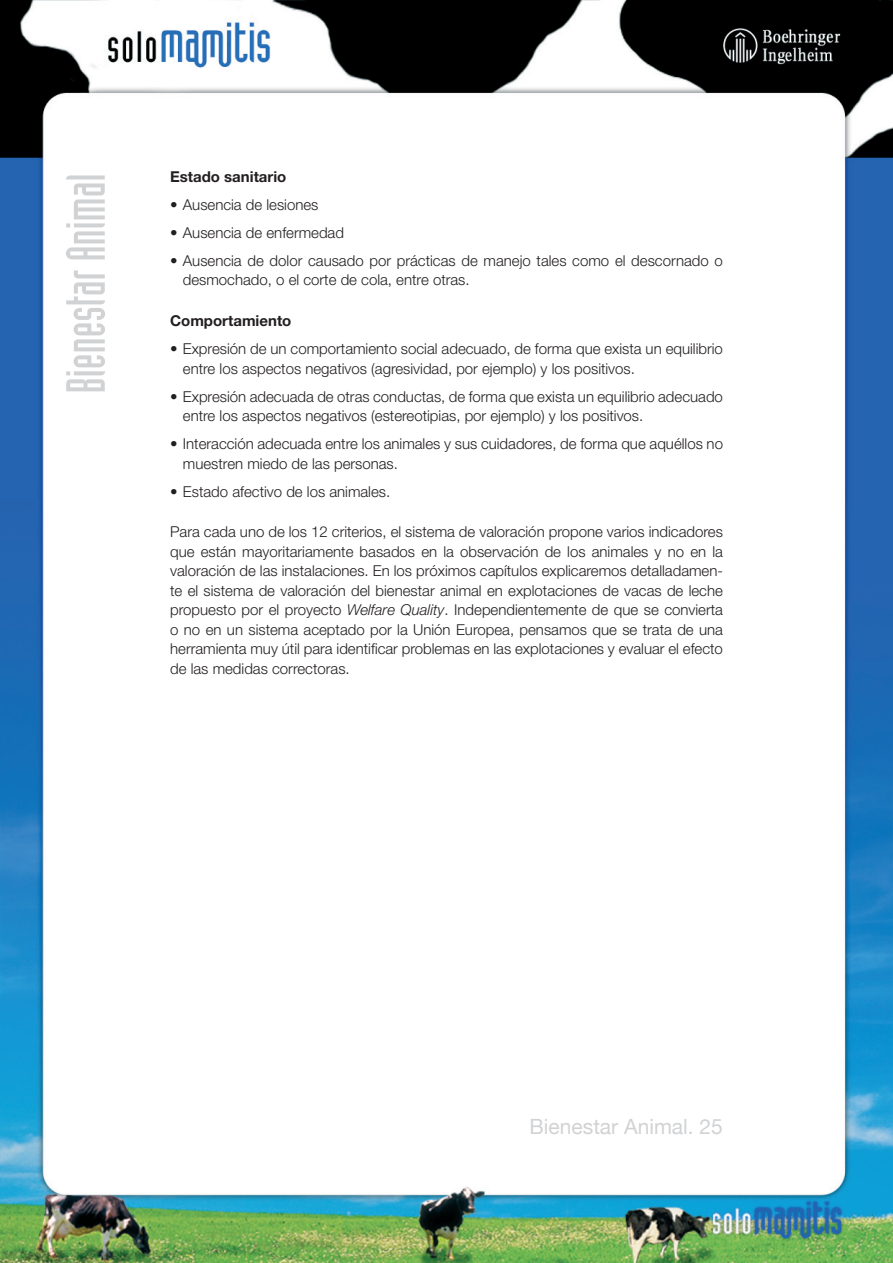
<style>
.page{position:relative;width:893px;height:1263px;background:#fff}
.page>*{position:absolute;margin:0;border:0;box-sizing:border-box;transform-origin:0 0}
.t1{font:54px "Industria Solid";color:#d1d2d4}
.t2{font:21px "Helvetica Neue";color:#d1d2d4}
.t3{font:300 15px/19.5px "Helvetica Neue";color:#231f20}
.t4{font:700 15px "Helvetica Neue";color:#231f20}
.s1{font-style:italic}
</style>
<div class="page">
<img style="left:0;top:0;width:893px;height:1263px">
<h1 class="t1" style="left:56px;top:393px;width:221px;rotate:-90deg">Bienestar Animal</h1>
<p class="t4" style="left:170px;top:167px;width:118px">Estado sanitario</p>
<p class="t3" style="left:170px;top:194px;width:150px">• Ausencia de lesiones</p>
<p class="t3" style="left:170px;top:222px;width:175px">• Ausencia de enfermedad</p>
<p class="t3" style="left:183px;top:250px;width:541px;text-indent:-13px">• Ausencia de dolor causado por prácticas de manejo tales como el descornado o desmochado, o el corte de cola, entre otras.</p>
<p class="t4" style="left:170px;top:311px;width:123px">Comportamiento</p>
<p class="t3" style="left:183px;top:339px;width:541px;text-indent:-13px">• Expresión de un comportamiento social adecuado, de forma que exista un equilibrio entre los aspectos negativos (agresividad, por ejemplo) y los positivos.</p>
<p class="t3" style="left:183px;top:386px;width:541px;text-indent:-13px">• Expresión adecuada de otras conductas, de forma que exista un equilibrio adecuado entre los aspectos negativos (estereotipias, por ejemplo) y los positivos.</p>
<p class="t3" style="left:183px;top:434px;width:542px;text-indent:-13px">• Interacción adecuada entre los animales y sus cuidadores, de forma que aquéllos no muestren miedo de las personas.</p>
<p class="t3" style="left:170px;top:481px;width:222px">• Estado afectivo de los animales.</p>
<p class="t3" style="left:170px;top:522px;width:554px;text-align:justify">Para cada uno de los 12 criterios, el sistema de valoración propone varios indicadores que están mayoritariamente basados en la observación de los animales y no en la valoración de las instalaciones. En los próximos capítulos explicaremos detalladamen&shy;te el sistema de valoración del bienestar animal en explotaciones de vacas de leche propuesto por el proyecto <span class="s1">Welfare Quality</span>. Independientemente de que se convierta o no en un sistema aceptado por la Unión Europea, pensamos que se trata de una herramienta muy útil para identificar problemas en las explotaciones y evaluar el efecto de las medidas correctoras.</p>
<h2 class="t2" style="left:530px;top:1114px;width:195px">Bienestar Animal. 25</h2>
</div>
